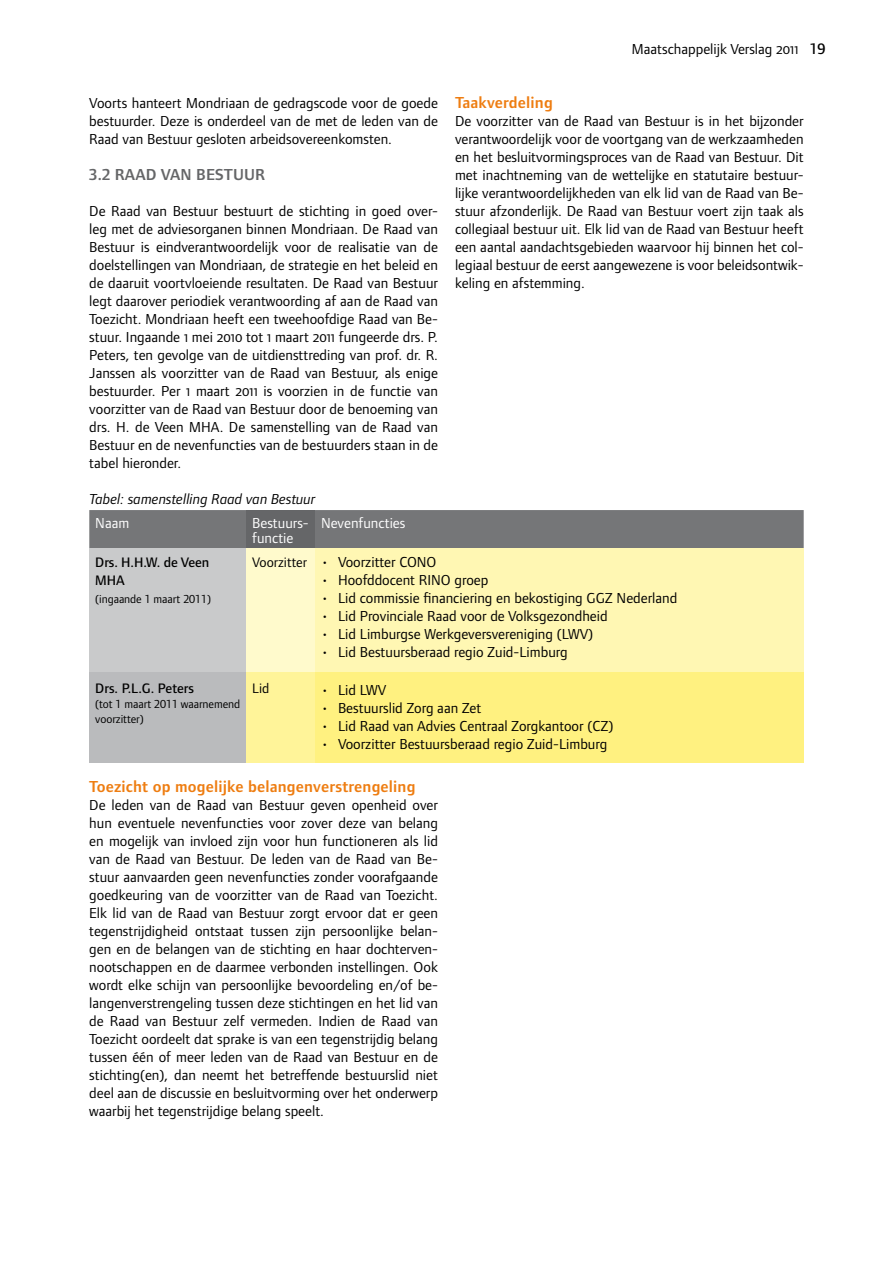
<style>
.page{position:relative;width:893px;height:1263px;background:#fff}
.page>*{position:absolute;margin:0;border:0;box-sizing:border-box;transform-origin:0 0}
.t1{font:16.5px "Foundry Form Sans Demi OSF";letter-spacing:.01em;color:#ee7d11}
.t2{font:600 16.5px "Foundry Form Sans";color:#656668}
.t3{font:15px/18px "Foundry Form Sans Book OSF";color:#000;text-align:justify}
.t4{font:15px "Foundry Form Sans Italic OSF";color:#000}
.t5{font:15px/15px "Foundry Form Sans";color:#fff}
.t6{font:500 14.25px/18px "Foundry Form Sans";letter-spacing:-.005em;color:#000}
.t7{font:14.25px "Foundry Form Sans";color:#000}
.t8{font:12px/15px "Foundry Form Sans";letter-spacing:-.005em;color:#000}
.s1{font-family:"Foundry Form Sans";font-weight:500;font-size:15.75px}
.s2{font-family:"Foundry Form Sans";font-size:14.25px}
</style>
<div class="page">
<div style="left:89px;top:510px;width:715px;height:39px;background:#757678"></div>
<div style="left:246px;top:510px;width:69px;height:39px;background:#656668"></div>
<div style="left:89px;top:549px;width:157px;height:123px;background:#c9cacb"></div>
<div style="left:246px;top:549px;width:69px;height:123px;background:#fffacc"></div>
<div style="left:315px;top:549px;width:489px;height:123px;background:#fff7b3"></div>
<div style="left:89px;top:672px;width:157px;height:90px;background:#babbbd"></div>
<div style="left:246px;top:672px;width:69px;height:90px;background:#fff499"></div>
<div style="left:315px;top:672px;width:489px;height:90px;background:#fff180"></div>
<p class="t3" style="left:632px;top:40px;width:195px">Maatschappelijk Verslag 2011 <span class="s1">19</span></p>
<p class="t1" style="left:455px;top:93px;width:99px">Taakverdeling</p>
<p class="t3" style="left:455px;top:112px;width:350px">De voorzitter van de Raad van Bestuur is in het bijzonder verantwoordelijk voor de voortgang van de werkzaamheden en het besluitvormingsproces van de Raad van Bestuur. Dit met inachtneming van de wettelijke en statutaire bestuur&shy;lijke verantwoordelijkheden van elk lid van de Raad van Be&shy;stuur afzonderlijk. De Raad van Bestuur voert zijn taak als collegiaal bestuur uit. Elk lid van de Raad van Bestuur heeft een aantal aandachtsgebieden waarvoor hij binnen het col&shy;legiaal bestuur de eerst aangewezene is voor beleidsontwik&shy;keling en afstemming.</p>
<p class="t3" style="left:89px;top:94px;width:350px">Voorts hanteert Mondriaan de gedragscode voor de goede bestuurder. Deze is onderdeel van de met de leden van de Raad van Bestuur gesloten arbeidsovereenkomsten.</p>
<p class="t2" style="left:89px;top:165px;width:83px">3.2 RAAD VAN</p>
<p class="t2" style="left:196px;top:165px;width:48px">BESTUUR</p>
<p class="t3" style="left:89px;top:202px;width:350px">De Raad van Bestuur bestuurt de stichting in goed over&shy;leg met de adviesorganen binnen Mondriaan. De Raad van Bestuur is eindverantwoordelijk voor de realisatie van de doelstellingen van Mondriaan, de strategie en het beleid en de daaruit voortvloeiende resultaten. De Raad van Bestuur legt daarover periodiek verantwoording af aan de Raad van Toezicht. Mondriaan heeft een tweehoofdige Raad van Be&shy;stuur. Ingaande 1 mei 2010 tot 1 maart 2011 fungeerde drs. P.<br>Peters, ten gevolge van de uitdiensttreding van prof. dr. R.<br>Janssen als voorzitter van de Raad van Bestuur, als enige bestuurder. Per 1 maart 2011 is voorzien in de functie van voorzitter van de Raad van Bestuur door de benoeming van drs. H. de Veen MHA. De samenstelling van de Raad van Bestuur en de nevenfuncties van de bestuurders staan in de tabel hieronder.</p>
<p class="t4" style="left:89px;top:491px;width:228px">Tabel: samenstelling Raad van Bestuur</p>
<p class="t5" style="left:95px;top:515px;width:35px">Naam</p>
<p class="t5" style="left:252px;top:515px;width:58px">Bestuurs&shy;functie</p>
<p class="t5" style="left:321px;top:515px;width:86px">Nevenfuncties</p>
<p class="t6" style="left:95px;top:553px;width:115px">Drs. H.H.W. de Veen<br>MHA</p>
<p class="t8" style="left:95px;top:591px;width:117px">(ingaande 1 maart 2011)</p>
<p class="t3" style="left:252px;top:553px;width:186px"><span class="s2">Voorzitter</span> • Voorzitter CONO</p>
<p class="t3" style="left:321px;top:571px;width:169px">• Hoofddocent RINO groep</p>
<p class="t3" style="left:321px;top:589px;width:358px">• Lid commissie financiering en bekostiging GGZ Nederland</p>
<p class="t3" style="left:321px;top:607px;width:288px">• Lid Provinciale Raad voor de Volksgezondheid</p>
<p class="t3" style="left:321px;top:625px;width:274px">• Lid Limburgse Werkgeversvereniging (LWV)</p>
<p class="t3" style="left:321px;top:643px;width:248px">• Lid Bestuursberaad regio Zuid-Limburg</p>
<p class="t7" style="left:252px;top:680px;width:19px">Lid</p>
<p class="t3" style="left:321px;top:680px;width:67px">• Lid LWV</p>
<p class="t3" style="left:321px;top:698px;width:162px">• Bestuurslid Zorg aan Zet</p>
<p class="t3" style="left:321px;top:716px;width:294px">• Lid Raad van Advies Centraal Zorgkantoor (CZ)</p>
<p class="t3" style="left:321px;top:734px;width:288px">• Voorzitter Bestuursberaad regio Zuid-Limburg</p>
<p class="t1" style="left:89px;top:777px;width:328px">Toezicht op mogelijke belangenverstrengeling</p>
<p class="t3" style="left:89px;top:796px;width:350px">De leden van de Raad van Bestuur geven openheid over hun eventuele nevenfuncties voor zover deze van belang en mogelijk van invloed zijn voor hun functioneren als lid van de Raad van Bestuur. De leden van de Raad van Be&shy;stuur aanvaarden geen nevenfuncties zonder voorafgaande goedkeuring van de voorzitter van de Raad van Toezicht.<br>Elk lid van de Raad van Bestuur zorgt ervoor dat er geen tegenstrijdigheid ontstaat tussen zijn persoonlijke belan&shy;gen en de belangen van de stichting en haar dochterven&shy;nootschappen en de daarmee verbonden instellingen. Ook wordt elke schijn van persoonlijke bevoordeling en/of be&shy;langenverstrengeling tussen deze stichtingen en het lid van de Raad van Bestuur zelf vermeden. Indien de Raad van Toezicht oordeelt dat sprake is van een tegenstrijdig belang tussen één of meer leden van de Raad van Bestuur en de stichting(en), dan neemt het betreffende bestuurslid niet deel aan de discussie en besluitvorming over het onderwerp waarbij het tegenstrijdige belang speelt.</p>
<p class="t6" style="left:95px;top:679px;width:100px">Drs. P.L.G. Peters</p>
<p class="t8" style="left:95px;top:696px;width:146px">(tot 1 maart 2011 waarnemend voorzitter)</p>
</div>
